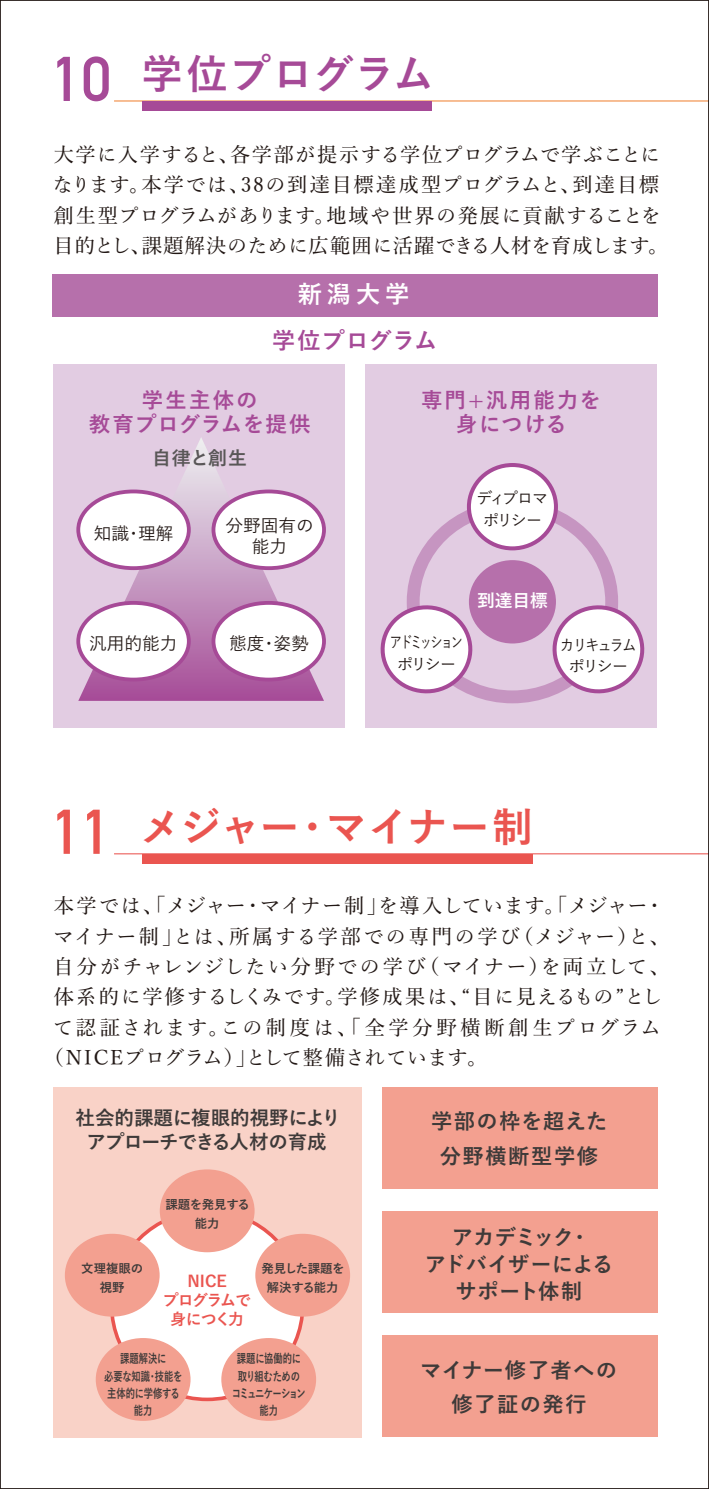
<style>
.page{position:relative;width:709px;height:1489px;background:#fff}
.page>*{position:absolute;margin:0;border:0;box-sizing:border-box;transform-origin:0 0}
.t1{font:700 40.75px "Yu Go";letter-spacing:-.005em;color:#ea5550}
.t2{font:700 40.75px "Yu Go";letter-spacing:.025em;color:#a64a97}
.t3{font:700 24.25px "Yu Go";color:#fff}
.t4{font:700 23px "Yu Go";letter-spacing:.025em;color:#a64a97}
.t5{font:700 21.5px/23.8px "Yu Go";letter-spacing:.07em;color:#a64a97;text-align:center}
.t6{font:700 21.25px/26.8px "Yu Go";letter-spacing:-.015em;color:#3e3a39;text-align:center}
.t7{font:700 21.25px/34.5px "Yu Go";letter-spacing:.075em;color:#3e3a39;text-align:center}
.t8{font:700 21.25px/34.5px "Yu Go";letter-spacing:.065em;color:#3e3a39;text-align:center}
.t9{font:500 20.25px/30.2px "Yu Min";letter-spacing:.06em;color:#221815}
.t10{font:500 20.25px "Yu Min";letter-spacing:.015em;color:#221815}
.t11{font:500 20.25px "Yu Min";letter-spacing:.11em;color:#221815}
.t12{font:500 20.25px "Yu Min";letter-spacing:.1em;color:#221815}
.t13{font:500 20.25px "Yu Min";letter-spacing:.15em;color:#221815}
.t14{font:700 19.5px/24.2px "Yu Go";letter-spacing:-.02em;color:#3e3a39;text-align:center}
.t15{font:700 19px "Yu Go";letter-spacing:.005em;color:#595757}
.t16{font:500 17.75px/20.5px "Yu Go";color:#221815;text-align:center}
.t17{font:700 17.75px "Yu Go";color:#fff}
.t18{font:700 16px/19px "Yu Go";letter-spacing:-.07em;color:#ea5550;text-align:center}
.t19{font:500 16px/22px "Yu Go";letter-spacing:-.125em;color:#221815;text-align:center;scale:.76 1}
.t20{font:500 16px/22px "Yu Go";letter-spacing:-.125em;color:#221815;text-align:center;scale:.91 1}
.t21{font:500 16px/22px "Yu Go";letter-spacing:-.125em;color:#221815;text-align:center}
.t22{font:700 12.5px/19px "Yu Go";letter-spacing:-.02em;color:#3e3a39;text-align:center}
.t23{font:700 12.5px/17.2px "Yu Go";letter-spacing:-.045em;color:#3e3a39;text-align:center;scale:.75 1}
.t24{font:700 12.5px/17.2px "Yu Go";color:#3e3a39;text-align:center;scale:.75 1}
.s1{font-family:"DIN Alternate";font-size:62px}
</style>
<div class="page">
<hr style="left:114px;top:100px;width:595px;height:1px;background:#f08437">
<div style="left:142px;top:101px;width:289px;height:10px;background:#a64a97"></div>
<hr style="left:114px;top:853px;width:595px;height:1px;background:#ea5550">
<div style="left:142px;top:853px;width:390px;height:10px;background:#ea5550"></div>
<div style="left:52px;top:275px;width:605px;height:42px;background:#b670ab"></div>
<div style="left:53px;top:364px;width:291px;height:364px;background:#e2cce2"></div>
<div style="left:365px;top:364px;width:291px;height:364px;background:#e2cce2"></div>
<div style="left:469px;top:560px;width:87px;height:83px;background:#b670ab;border-radius:50%"></div>
<div style="left:407px;top:500px;width:211px;height:203px;border:13px solid #c695c1;border-radius:50%"></div>
<div style="left:469px;top:465px;width:87px;height:83px;background:#fff;border-radius:50%"></div>
<div style="left:467px;top:463px;width:91px;height:87px;border:4px solid #a64a97;border-radius:50%"></div>
<svg style="left:380px;top:601px;width:102px;height:98px"></svg>
<svg style="left:548px;top:601px;width:97px;height:96px"></svg>
<svg style="left:78px;top:437px;width:246px;height:263px"></svg>
<div style="left:78px;top:603px;width:111px;height:76px;background:#fff;border-radius:50%"></div>
<div style="left:76px;top:601px;width:115px;height:80px;border:4px solid #a64a97;border-radius:50%"></div>
<div style="left:213px;top:603px;width:111px;height:76px;background:#fff;border-radius:50%"></div>
<div style="left:211px;top:601px;width:115px;height:80px;border:4px solid #a64a97;border-radius:50%"></div>
<div style="left:78px;top:491px;width:111px;height:77px;background:#fff;border-radius:50%"></div>
<div style="left:76px;top:489px;width:115px;height:81px;border:4px solid #a64a97;border-radius:50%"></div>
<div style="left:213px;top:491px;width:111px;height:77px;background:#fff;border-radius:50%"></div>
<div style="left:211px;top:489px;width:115px;height:81px;border:4px solid #a64a97;border-radius:50%"></div>
<div style="left:53px;top:1087px;width:308px;height:350px;background:#f9d2c7"></div>
<div style="left:382px;top:1087px;width:275px;height:101px;background:#f3a090"></div>
<div style="left:382px;top:1211px;width:275px;height:101px;background:#f3a090"></div>
<div style="left:382px;top:1334px;width:275px;height:102px;background:#f3a090"></div>
<div style="left:112px;top:1210px;width:191px;height:189px;background:#fff;border-radius:50%"></div>
<div style="left:160px;top:1169px;width:94px;height:83px;background:#f3a090;border-radius:50%"></div>
<div style="left:255px;top:1233px;width:95px;height:83px;background:#f3a090;border-radius:50%"></div>
<div style="left:65px;top:1233px;width:95px;height:83px;background:#f3a090;border-radius:50%"></div>
<div style="left:96px;top:1337px;width:94px;height:83px;background:#f3a090;border-radius:50%"></div>
<div style="left:221px;top:1337px;width:95px;height:83px;background:#f3a090;border-radius:50%"></div>
<h1 class="t2" style="left:52px;top:52px;width:384px"><span class="s1">10</span> 学位プログラム</h1>
<p class="t9" style="left:52px;top:137px;width:617px">大学に入学すると、各学部が提示する学位プログラムで学ぶことになります。本学では、38の到達目標達成型プログラムと、到達目標創生型プログラムがあります。地域や世界の発展に貢献することを目的とし、課題解決のために広範囲に活躍できる人材を育成します。</p>
<p class="t3" style="left:298px;top:281px;width:113px">新潟大学</p>
<p class="t4" style="left:272px;top:327px;width:166px">学位プログラム</p>
<p class="t5" style="left:89px;top:388px;width:223px">学生主体の<br>教育プログラムを提供</p>
<p class="t15" style="left:152px;top:448px;width:97px">自律と創生</p>
<p class="t16" style="left:94px;top:520px;width:81px">知識・理解</p>
<p class="t16" style="left:225px;top:513px;width:90px">分野固有の能力</p>
<p class="t16" style="left:89px;top:631px;width:90px">汎用的能力</p>
<p class="t16" style="left:229px;top:631px;width:81px">態度・姿勢</p>
<p class="t5" style="left:421px;top:388px;width:181px">専門+汎用能力を身につける</p>
<p class="t21" style="left:476px;top:484px;width:73px">ディプロマポリシー</p>
<p class="t19" style="left:390px;top:629px;width:98px">アドミッションポリシー</p>
<p class="t17" style="left:477px;top:591px;width:72px">到達目標</p>
<p class="t20" style="left:560px;top:631px;width:86px">カリキュラムポリシー</p>
<h1 class="t1" style="left:52px;top:804px;width:483px"><span class="s1">11</span> メジャー・マイナー制</h1>
<p class="t10" style="left:54px;top:887px;width:612px">本学では、「メジャー・マイナー制」を導入しています。「メジャー・</p>
<p class="t11" style="left:54px;top:917px;width:617px">マイナー制」とは、所属する学部での専門の学び（メジャー）と、</p>
<p class="t12" style="left:54px;top:947px;width:617px">自分がチャレンジしたい分野での学び（マイナー）を両立して、</p>
<p class="t9" style="left:54px;top:979px;width:610px">体系的に学修するしくみです。学修成果は、“目に見えるもの”とし</p>
<p class="t13" style="left:53px;top:1008px;width:609px">て認証されます。この制度は、「全学分野横断創生プログラム</p>
<p class="t10" style="left:44px;top:1038px;width:445px">（NICEプログラム）」として整備されています。</p>
<p class="t14" style="left:76px;top:1106px;width:267px">社会的課題に複眼的視野によりアプローチできる人材の育成</p>
<p class="t7" style="left:431px;top:1104px;width:178px">学部の枠を超えた分野横断型学修</p>
<p class="t22" style="left:81px;top:1259px;width:63px">文理複眼の視野</p>
<p class="t22" style="left:165px;top:1195px;width:86px">課題を発見する能力</p>
<p class="t18" style="left:163px;top:1271px;width:90px">NICE<br>プログラムで身につく力</p>
<p class="t22" style="left:261px;top:1259px;width:84px">発見した課題を解決する能力</p>
<p class="t24" style="left:104px;top:1350px;width:106px">課題解決に<br>必要な知識・技能を主体的に学修する能力</p>
<p class="t23" style="left:232px;top:1350px;width:100px">課題に協働的に取り組むためのコミュニケーション能力</p>
<p class="t6" style="left:425px;top:1224px;width:190px">アカデミック・<br>アドバイザーによるサポート体制</p>
<p class="t8" style="left:420px;top:1352px;width:198px">マイナー修了者への修了証の発行</p>
</div>
